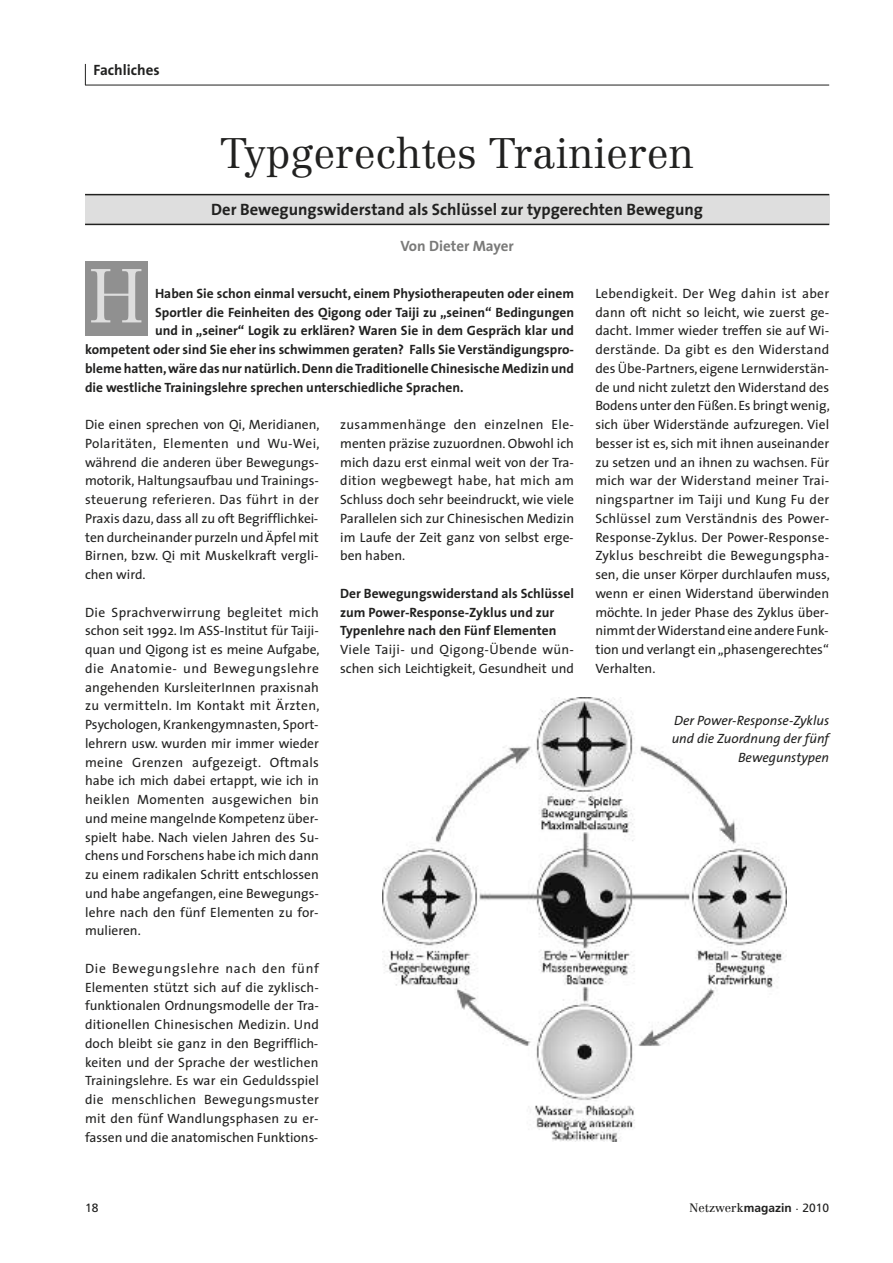
<style>
.page{position:relative;width:893px;height:1263px;background:#fff}
.page>*{position:absolute;margin:0;border:0;box-sizing:border-box;transform-origin:0 0}
.t1{font:300 75px "Centennial";color:#dedede}
.t2{font:300 42px "Centennial";color:#212120}
.t3{font:700 16.5px "The Sans";color:#212120}
.t4{font:700 15px "The Sans";color:#7a7a79}
.t5{font:700 15px "The Sans";color:#212120}
.t6{font:13.5px/18.8px "The Sans";color:#212120;text-align:justify}
.t7{font:700 13.5px/18.8px "The Sans";color:#212120}
.t8{font:italic 13.5px/18.8px "The Sans";color:#212120;text-align:right}
.t9{font:12px "Centennial";color:#212120}
.t10{font:12px "Frutiger";color:#212120}
.s1{font-family:"Frutiger";font-weight:700}
.s2{font-family:"Frutiger"}
</style>
<div class="page">
<svg style="left:85px;top:64px;width:1px;height:21px"></svg>
<hr style="left:85px;top:85px;width:744px;height:1px;background:#212120">
<div style="left:85px;top:195px;width:744px;height:30px;background:#dedede"></div>
<hr style="left:85px;top:224px;width:744px;height:1px;background:#212120">
<hr style="left:85px;top:194px;width:744px;height:1px;background:#212120">
<div style="left:85px;top:261px;width:62px;height:74px;background:#909090"></div>
<img style="left:382px;top:698px;width:404px;height:444px">
<p class="t5" style="left:94px;top:64px;width:68px">Fachliches</p>
<h2 class="t2" style="left:220px;top:137px;width:475px">Typgerechtes Trainieren</h2>
<p class="t3" style="left:211px;top:203px;width:493px">Der Bewegungswiderstand als Schlüssel zur typgerechten Bewegung</p>
<p class="t4" style="left:400px;top:240px;width:115px">Von Dieter Mayer</p>
<h1 class="t1" style="left:88px;top:267px;width:58px">H</h1>
<p class="t7" style="left:155px;top:285px;width:421px">Haben Sie schon einmal versucht, einem Physiotherapeuten oder einem</p>
<p class="t7" style="left:155px;top:304px;width:421px">Sportler die Feinheiten des Qigong oder Taiji zu „seinen“ Bedingungen</p>
<p class="t7" style="left:155px;top:323px;width:421px">und in „seiner“ Logik zu erklären? Waren Sie in dem Gespräch klar und</p>
<p class="t7" style="left:85px;top:341px;width:490px">kompetent oder sind Sie eher ins schwimmen geraten? Falls Sie Verständigungspro-</p>
<p class="t7" style="left:85px;top:360px;width:490px">bleme hatten,wäre das nur natürlich.Denn dieTraditionelle Chinesische Medizin und</p>
<p class="t7" style="left:85px;top:379px;width:380px">die westliche Trainingslehre sprechen unterschiedliche Sprachen.</p>
<p class="t6" style="left:85px;top:416px;width:236px">Die einen sprechen von Qi, Meridianen, Polaritäten, Elementen und Wu-Wei, während die anderen über Bewegungs&shy;motorik, Haltungsaufbau und Trainings&shy;steuerung referieren. Das führt in der Praxis dazu, dass all zu oft Begrifflichkei&shy;ten durcheinander purzeln und Äpfel mit Birnen, bzw. Qi mit Muskelkraft vergli&shy;chen wird.</p>
<p class="t6" style="left:85px;top:604px;width:236px">Die Sprachverwirrung begleitet mich schon seit 1992. Im ASS-Institut für Taiji&shy;quan und Qigong ist es meine Aufgabe, die Anatomie- und Bewegungslehre angehenden KursleiterInnen praxisnah zu vermitteln. Im Kontakt mit Ärzten, Psychologen, Krankengymnasten, Sport&shy;lehrern usw. wurden mir immer wieder meine Grenzen aufgezeigt. Oftmals habe ich mich dabei ertappt, wie ich in heiklen Momenten ausgewichen bin und meine mangelnde Kompetenz über&shy;spielt habe. Nach vielen Jahren des Su&shy;chens und Forschens habe ich mich dann zu einem radikalen Schritt entschlossen und habe angefangen, eine Bewegungs&shy;lehre nach den fünf Elementen zu for&shy;mulieren.</p>
<p class="t6" style="left:85px;top:960px;width:235px">Die Bewegungslehre nach den fünf Elementen stützt sich auf die zyklisch&shy;funktionalen Ordnungsmodelle der Tra&shy;ditionellen Chinesischen Medizin. Und doch bleibt sie ganz in den Begrifflich&shy;keiten und der Sprache der westlichen Trainingslehre. Es war ein Geduldsspiel die menschlichen Bewegungsmuster mit den fünf Wandlungsphasen zu er&shy;fassen und die anatomischen Funktions-</p>
<p class="t6" style="left:340px;top:416px;width:235px">zusammenhänge den einzelnen Ele&shy;menten präzise zuzuordnen. Obwohl ich mich dazu erst einmal weit von der Tra&shy;dition wegbewegt habe, hat mich am Schluss doch sehr beeindruckt, wie viele Parallelen sich zur Chinesischen Medizin im Laufe der Zeit ganz von selbst erge&shy;ben haben.</p>
<p class="t7" style="left:340px;top:585px;width:235px">Der Bewegungswiderstand als Schlüssel zum Power-Response-Zyklus und zur<br>Typenlehre nach den Fünf Elementen</p>
<p class="t6" style="left:340px;top:641px;width:235px">Viele Taiji- und Qigong-Übende wün&shy;schen sich Leichtigkeit, Gesundheit und</p>
<p class="t6" style="left:595px;top:285px;width:236px">Lebendigkeit. Der Weg dahin ist aber dann oft nicht so leicht, wie zuerst ge&shy;dacht. Immer wieder treffen sie auf Wi&shy;derstände. Da gibt es den Widerstand des Übe-Partners,eigene Lernwiderstän&shy;de und nicht zuletzt den Widerstand des Bodens unter den Füßen.Es bringt wenig, sich über Widerstände aufzuregen. Viel besser ist es, sich mit ihnen auseinander zu setzen und an ihnen zu wachsen. Für mich war der Widerstand meiner Trai&shy;ningspartner im Taiji und Kung Fu der Schlüssel zum Verständnis des Power-Response-Zyklus. Der Power-Response-Zyklus beschreibt die Bewegungspha&shy;sen, die unser Körper durchlaufen muss, wenn er einen Widerstand überwinden möchte. In jeder Phase des Zyklus über&shy;nimmt derWiderstand eine andere Funk&shy;tion und verlangt ein„phasengerechtes“ Verhalten.</p>
<p class="t8" style="left:672px;top:712px;width:159px">Der Power-Response-Zyklus und die Zuordnung der fünf<br>Bewegunstypen</p>
<p class="t10" style="left:85px;top:1202px;width:15px">18</p>
<p class="t9" style="left:689px;top:1202px;width:141px">Netzwerk<span class="s1">magazin</span> <span class="s2">· 2010</span></p>
</div>
